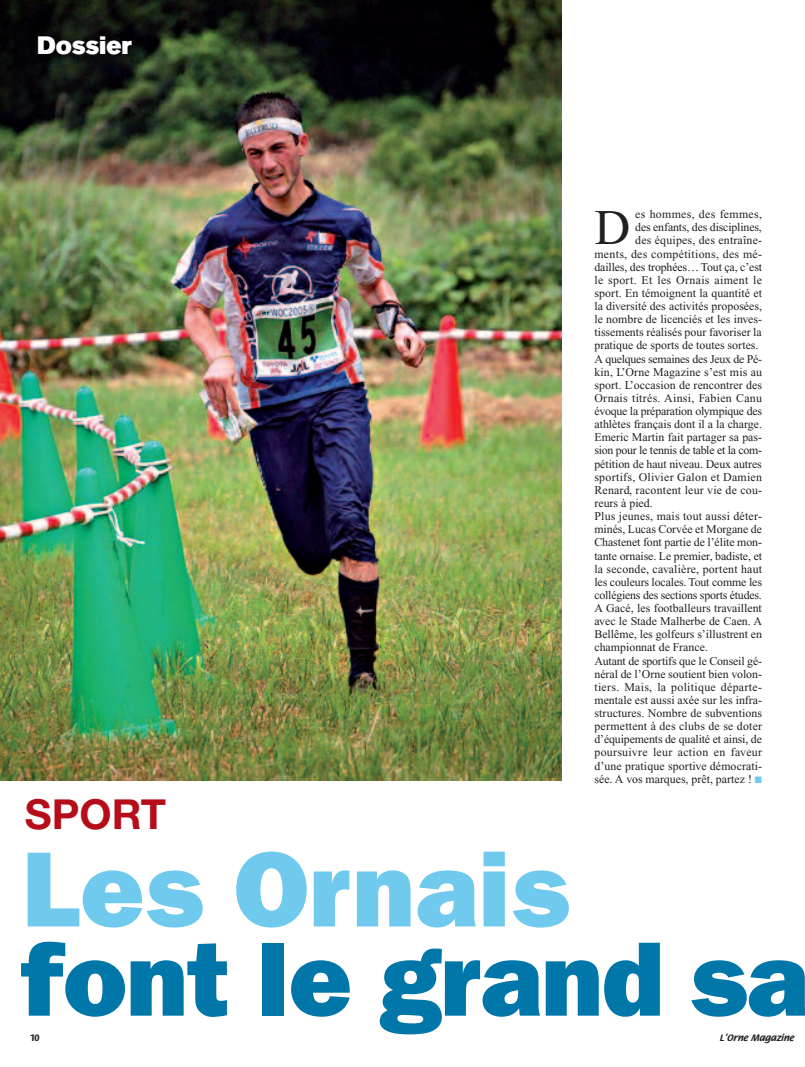
<style>
.page{position:relative;width:805px;height:1067px;background:#fff}
.page>*{position:absolute;margin:0;border:0;box-sizing:border-box;transform-origin:0 0}
.t1{font:800 107.5px "Franklin Gothic";letter-spacing:.005em;color:#6fcaee}
.t2{font:800 106.25px "Franklin Gothic";letter-spacing:-.005em;color:#0077a8}
.t3{font:49.62px "Times New Roman";color:#231f20}
.t4{font:700 41.38px "Helvetica Neue";color:#b50e1a}
.t5{font:25px "Akzidenz Grotesk BE Super";color:#fff}
.t6{font:11.88px "Times New Roman";color:#231f20}
.t7{font:11.88px "Times New Roman";letter-spacing:.025em;color:#231f20}
.t8{font:11.88px "Times New Roman";letter-spacing:-.02em;color:#231f20}
.t9{font:11.88px "Times New Roman";letter-spacing:.02em;color:#231f20}
.t10{font:italic 700 10px "Flora";color:#231f20}
.t11{font:700 10px "Flora";color:#231f20}
.s1{color:#6fcaee}
</style>
<div class="page">
<img style="left:0;top:0;width:562px;height:781px">
<h3 class="t5" style="left:37px;top:36px;width:96px">Dossier</h3>
<h3 class="t4" style="left:25px;top:799px;width:143px">SPORT</h3>
<h3 class="t3" style="left:594px;top:210px;width:37px">D</h3>
<p class="t7" style="left:635px;top:210px;width:128px">es hommes, des femmes,</p>
<p class="t6" style="left:635px;top:223px;width:128px">des enfants, des disciplines,</p>
<p class="t6" style="left:635px;top:236px;width:128px">des équipes, des entraîne-</p>
<p class="t7" style="left:594px;top:249px;width:169px">ments, des compétitions, des mé-</p>
<p class="t6" style="left:594px;top:262px;width:169px">dailles, des trophées… Tout ça, c’est</p>
<p class="t7" style="left:594px;top:275px;width:169px">le sport. Et les Ornais aiment le</p>
<p class="t6" style="left:594px;top:288px;width:169px">sport. En témoignent la quantité et</p>
<p class="t6" style="left:594px;top:302px;width:169px">la diversité des activités proposées,</p>
<p class="t6" style="left:594px;top:315px;width:169px">le nombre de licenciés et les inves-</p>
<p class="t6" style="left:594px;top:328px;width:169px">tissements réalisés pour favoriser la</p>
<p class="t6" style="left:594px;top:341px;width:166px">pratique de sports de toutes sortes.</p>
<p class="t8" style="left:594px;top:354px;width:169px">A quelques semaines des Jeux de Pé-</p>
<p class="t6" style="left:594px;top:367px;width:169px">kin, L’Orne Magazine s’est mis au</p>
<p class="t6" style="left:594px;top:380px;width:169px">sport. L’occasion de rencontrer des</p>
<p class="t7" style="left:594px;top:393px;width:169px">Ornais titrés. Ainsi, Fabien Canu</p>
<p class="t6" style="left:594px;top:407px;width:169px">évoque la préparation olympique des</p>
<p class="t6" style="left:594px;top:420px;width:169px">athlètes français dont il a la charge.</p>
<p class="t6" style="left:594px;top:433px;width:169px">Emeric Martin fait partager sa pas-</p>
<p class="t8" style="left:594px;top:446px;width:169px">sion pour le tennis de table et la com-</p>
<p class="t6" style="left:594px;top:459px;width:169px">pétition de haut niveau. Deux autres</p>
<p class="t9" style="left:594px;top:472px;width:169px">sportifs, Olivier Galon et Damien</p>
<p class="t6" style="left:594px;top:485px;width:169px">Renard, racontent leur vie de cou-</p>
<p class="t6" style="left:594px;top:498px;width:60px">reurs à pied.</p>
<p class="t6" style="left:594px;top:512px;width:169px">Plus jeunes, mais tout aussi déter-</p>
<p class="t6" style="left:594px;top:525px;width:169px">minés, Lucas Corvée et Morgane de</p>
<p class="t6" style="left:594px;top:538px;width:169px">Chastenet font partie de l’élite mon-</p>
<p class="t6" style="left:594px;top:551px;width:169px">tante ornaise. Le premier, badiste, et</p>
<p class="t6" style="left:594px;top:564px;width:169px">la seconde, cavalière, portent haut</p>
<p class="t6" style="left:594px;top:577px;width:169px">les couleurs locales. Tout comme les</p>
<p class="t8" style="left:594px;top:590px;width:169px">collégiens des sections sports études.</p>
<p class="t6" style="left:594px;top:603px;width:169px">A Gacé, les footballeurs travaillent</p>
<p class="t6" style="left:594px;top:617px;width:169px">avec le Stade Malherbe de Caen. A</p>
<p class="t6" style="left:594px;top:630px;width:169px">Bellême, les golfeurs s’illustrent en</p>
<p class="t6" style="left:594px;top:643px;width:115px">championnat de France.</p>
<p class="t6" style="left:594px;top:656px;width:169px">Autant de sportifs que le Conseil gé-</p>
<p class="t6" style="left:594px;top:669px;width:169px">néral de l’Orne soutient bien volon-</p>
<p class="t7" style="left:594px;top:682px;width:169px">tiers. Mais, la politique départe-</p>
<p class="t6" style="left:594px;top:695px;width:169px">mentale est aussi axée sur les infra-</p>
<p class="t6" style="left:594px;top:708px;width:169px">structures. Nombre de subventions</p>
<p class="t6" style="left:594px;top:721px;width:169px">permettent à des clubs de se doter</p>
<p class="t6" style="left:594px;top:735px;width:169px">d’équipements de qualité et ainsi, de</p>
<p class="t7" style="left:594px;top:748px;width:169px">poursuivre leur action en faveur</p>
<p class="t6" style="left:594px;top:761px;width:169px">d’une pratique sportive démocrati-</p>
<p class="t6" style="left:594px;top:774px;width:169px">sée. A vos marques, prêt, partez ! <span class="s1">■</span></p>
<h1 class="t1" style="left:21px;top:852px;width:550px">Les Ornais</h1>
<h2 class="t2" style="left:21px;top:942px;width:788px">font le grand sa</h2>
<p class="t11" style="left:30px;top:1033px;width:11px">10</p>
<p class="t10" style="left:719px;top:1033px;width:78px">L’Orne Magazine</p>
</div>
